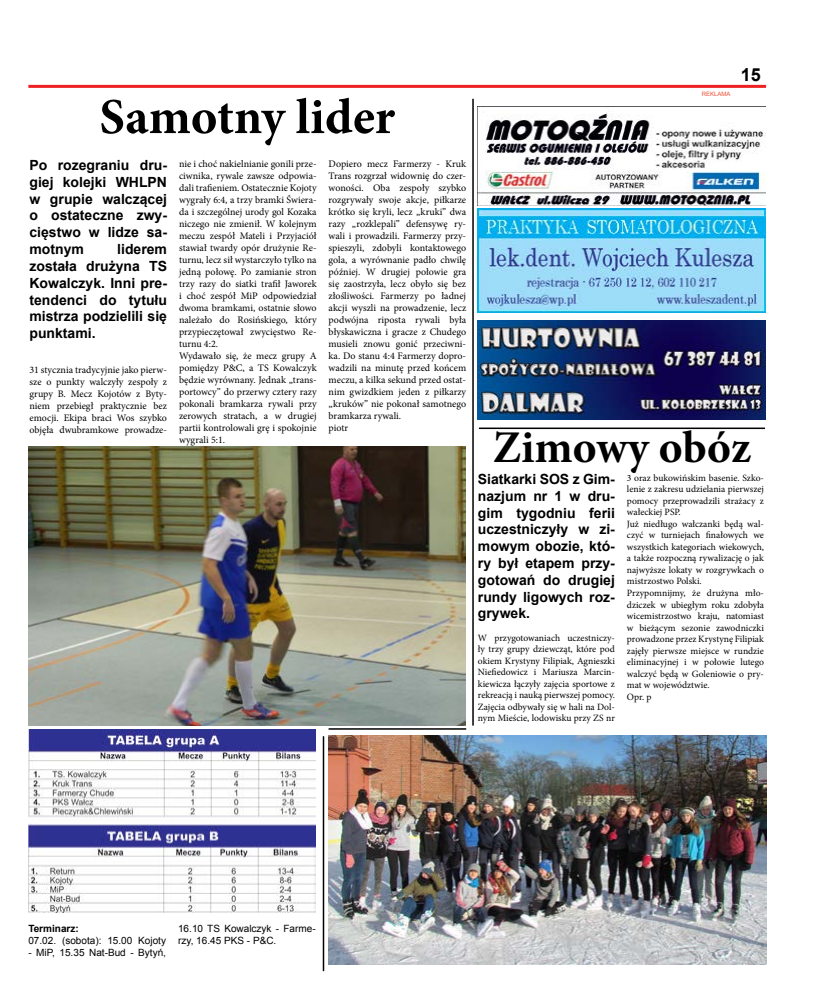
<style>
.page{position:relative;width:820px;height:993px;background:#fff}
.page>*{position:absolute;margin:0;border:0;box-sizing:border-box;transform-origin:0 0}
.t1{font:700 50.3px "Minion Pro";color:#000}
.t2{font:700 45.4px "Minion Pro";color:#000}
.t3{font:700 18px "Arial";color:#000}
.t4{font:700 14px/16.8px "Arial";color:#000;text-align:justify}
.t5{font:10px/12px "Minion Pro";color:#000}
.t6{font:10px/12px "Arial";color:#000}
.t7{font:700 10px "Arial";color:#000}
.t8{font:9.6px/11.5px "Minion Pro";color:#000;text-align:justify}
.t9{font:6px "Arial";color:#f05135}
</style>
<div class="page">
<hr style="left:322px;top:736px;width:2px;height:234px;background:#000">
<hr style="left:478px;top:427px;width:286px;height:2px;background:#000">
<hr style="left:472px;top:99px;width:1px;height:626px;background:#000">
<hr style="left:28px;top:85px;width:737px;height:3px;background:#ed2124">
<img style="left:477px;top:106px;width:287px;height:100px">
<hr style="left:328px;top:728px;width:138px;height:1px;background:#000">
<img style="left:477px;top:208px;width:287px;height:104px">
<img style="left:477px;top:320px;width:288px;height:99px">
<img style="left:28px;top:729px;width:287px;height:183px">
<img style="left:29px;top:446px;width:436px;height:279px">
<img style="left:328px;top:735px;width:437px;height:229px">
<h1 class="t1" style="left:99px;top:81px;width:297px">Samotny lider</h1>
<h3 class="t4" style="left:29px;top:157px;width:139px">Po rozegraniu dru&shy;giej kolejki WHLPN w grupie walczącej o ostateczne zwy&shy;cięstwo w lidze sa&shy;motnym</h3>
<h3 class="t4" style="left:29px;top:241px;width:139px;text-indent:88px">liderem została drużyna TS Kowalczyk. Inni pre&shy;tendenci do tytułu mistrza podzielili się punktami.</h3>
<p class="t5" style="left:29px;top:364px;width:139px;text-align:justify">31 stycznia tradycyjnie jako pierw&shy;sze o punkty walczyły zespoły z grupy B. Mecz Kojotów z Byty&shy;niem przebiegł praktycznie bez emocji. Ekipa braci Wos szybko objęła dwubramkowe prowadze-</p>
<p class="t5" style="left:179px;top:158px;width:139px">nie i choć nakielnianie gonili prze&shy;ciwnika, rywale zawsze odpowia&shy;dali trafieniem. Ostatecznie Kojoty wygrały 6:4, a trzy bramki Świera&shy;da i szczególnej urody gol Kozaka niczego nie zmienił. W kolejnym meczu zespół Mateli i Przyjaciół stawiał twardy opór drużynie Re&shy;turnu, lecz sił wystarczyło tylko na jedną połowę. Po zamianie stron trzy razy do siatki trafił Jaworek i choć zespół MiP odpowiedział dwoma bramkami, ostatnie słowo należało do Rosińskiego, który przypieczętował zwycięstwo Re&shy;turnu 4:2.<br>Wydawało się, że mecz grupy A pomiędzy P&amp;C, a TS Kowalczyk będzie wyrównany. Jednak „trans&shy;portowcy” do przerwy cztery razy pokonali bramkarza rywali przy zerowych stratach, a w drugiej partii kontrolowali grę i spokojnie wygrali 5:1.</p>
<p class="t5" style="left:328px;top:158px;width:139px">Dopiero mecz Farmerzy - Kruk<br>Trans rozgrzał widownię do czer&shy;woności. Oba zespoły szybko rozgrywały swoje akcje, piłkarze krótko się kryli, lecz „kruki” dwa razy „rozklepali” defensywę ry&shy;wali i prowadzili. Farmerzy przy&shy;spieszyli, zdobyli kontaktowego gola, a wyrównanie padło chwilę później. W drugiej połowie gra się zaostrzyła, lecz obyło się bez złośliwości. Farmerzy po ładnej akcji wyszli na prowadzenie, lecz podwójna riposta rywali była błyskawiczna i gracze z Chudego musieli znowu gonić przeciwni&shy;ka. Do stanu 4:4 Farmerzy dopro&shy;wadzili na minutę przed końcem meczu, a kilka sekund przed ostat&shy;nim gwizdkiem jeden z piłkarzy „kruków” nie pokonał samotnego bramkarza rywali.<br>piotr</p>
<p class="t9" style="left:701px;top:90px;width:30px">REKLAMA</p>
<h3 class="t3" style="left:740px;top:63px;width:22px">15</h3>
<h2 class="t2" style="left:492px;top:415px;width:260px">Zimowy obóz</h2>
<h3 class="t4" style="left:477px;top:471px;width:138px">Siatkarki SOS z Gim&shy;nazjum nr 1 w dru&shy;gim tygodniu ferii uczestniczyły w zi&shy;mowym obozie, któ&shy;ry był etapem przy&shy;gotowań do drugiej rundy ligowych roz&shy;grywek.</h3>
<p class="t8" style="left:477px;top:631px;width:138px">W przygotowaniach uczestniczy&shy;ły trzy grupy dziewcząt, które pod okiem Krystyny Filipiak, Agnieszki Niefiedowicz i Mariusza Marcin&shy;kiewicza łączyły zajęcia sportowe z rekreacją i nauką pierwszej pomocy.<br>Zajęcia odbywały się w hali na Dol&shy;nym Mieście, lodowisku przy ZS nr</p>
<p class="t8" style="left:626px;top:471px;width:138px;text-align:left">3 oraz bukowińskim basenie. Szko&shy;lenie z zakresu udzielania pierwszej pomocy przeprowadzili strażacy z wałeckiej PSP.<br>Już niedługo wałczanki będą wal&shy;czyć w turniejach finałowych we wszystkich kategoriach wiekowych, a także rozpoczną rywalizację o jak najwyższe lokaty w rozgrywkach o mistrzostwo Polski.<br>Przypomnijmy, że drużyna mło&shy;dziczek w ubiegłym roku zdobyła wicemistrzostwo kraju, natomiast w bieżącym sezonie zawodniczki prowadzone przez Krystynę Filipiak zajęły pierwsze miejsce w rundzie eliminacyjnej i w połowie lutego walczyć będą w Goleniowie o pry&shy;mat w województwie.<br>Opr. p</p>
<p class="t7" style="left:28px;top:921px;width:52px">Terminarz:</p>
<p class="t6" style="left:28px;top:934px;width:139px">07.02. (sobota): 15.00 Kojoty</p>
<p class="t6" style="left:28px;top:946px;width:139px">- MiP, 15.35 Nat-Bud - Bytyń,</p>
<p class="t6" style="left:178px;top:922px;width:139px">16.10 TS Kowalczyk - Farme&shy;rzy, 16.45 PKS - P&amp;C.</p>
</div>
